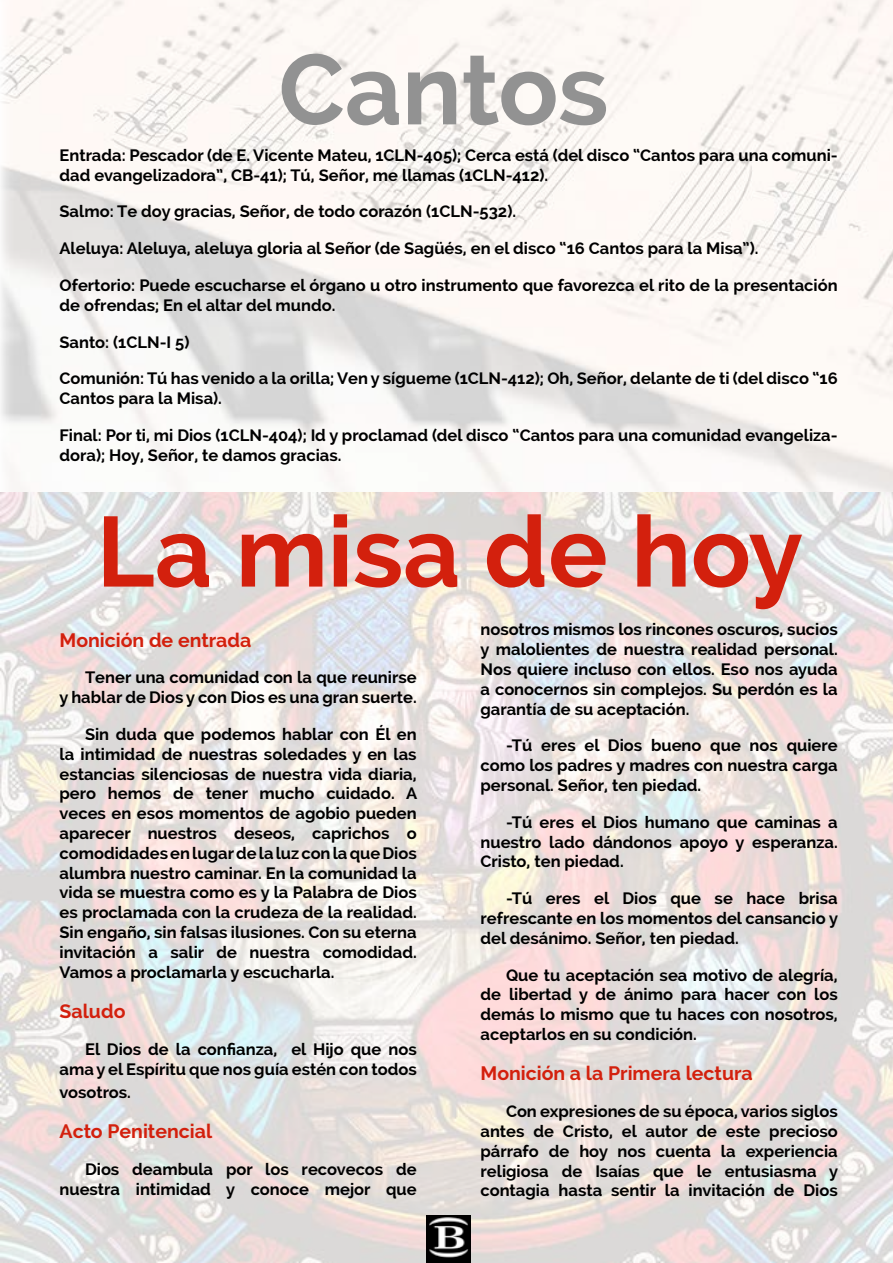
<style>
.page{position:relative;width:893px;height:1263px;background:#fff}
.page>*{position:absolute;margin:0;border:0;box-sizing:border-box;transform-origin:0 0}
.t1{font:700 99px "Raleway";color:#d3200d}
.t2{font:700 99px "Raleway";color:#929292}
.t3{font:700 19.5px "Raleway";color:#d3200d}
.t4{font:700 16.5px/19.8px "Raleway";color:#000;text-align:justify}
</style>
<div class="page">
<img style="left:0;top:0;width:893px;height:493px">
<img style="left:0;top:493px;width:893px;height:770px">
<img style="left:427px;top:1216px;width:44px;height:47px">
<h1 class="t2" style="left:279px;top:33px;width:331px">Cantos</h1>
<p class="t4" style="left:60px;top:145px;width:780px">Entrada: Pescador (de E. Vicente Mateu, 1CLN-405); Cerca está (del disco “Cantos para una comuni&shy;dad evangelizadora”, CB-41); Tú, Señor, me llamas (1CLN-412).</p>
<p class="t4" style="left:60px;top:202px;width:458px">Salmo: Te doy gracias, Señor, de todo corazón (1CLN-532).</p>
<p class="t4" style="left:60px;top:239px;width:701px">Aleluya: Aleluya, aleluya gloria al Señor (de Sagüés, en el disco “16 Cantos para la Misa”).</p>
<p class="t4" style="left:60px;top:275px;width:780px">Ofertorio: Puede escucharse el órgano u otro instrumento que favorezca el rito de la presentación de ofrendas; En el altar del mundo.</p>
<p class="t4" style="left:60px;top:332px;width:131px">Santo: (1CLN-I 5)</p>
<p class="t4" style="left:60px;top:369px;width:780px">Comunión: Tú has venido a la orilla; Ven y sígueme (1CLN-412); Oh, Señor, delante de ti (del disco “16<br>Cantos para la Misa).</p>
<p class="t4" style="left:60px;top:425px;width:780px">Final: Por ti, mi Dios (1CLN-404); Id y proclamad (del disco “Cantos para una comunidad evangeliza&shy;dora); Hoy, Señor, te damos gracias.</p>
<h1 class="t1" style="left:97px;top:495px;width:708px">La misa de hoy</h1>
<p class="t3" style="left:60px;top:628px;width:193px">Monición de entrada</p>
<p class="t4" style="left:60px;top:668px;width:359px;text-align:right">Tener una comunidad con la que reunirse<br>y hablar de Dios y con Dios es una gran suerte.</p>
<p class="t4" style="left:60px;top:724px;width:359px;text-indent:26px">Sin duda que podemos hablar con Él en la intimidad de nuestras soledades y en las estancias silenciosas de nuestra vida diaria, pero hemos de tener mucho cuidado. A veces en esos momentos de agobio pueden aparecer nuestros deseos, caprichos o comodidades en lugar de la luz con la que Dios alumbra nuestro caminar. En la comunidad la vida se muestra como es y la Palabra de Dios es proclamada con la crudeza de la realidad.<br>Sin engaño, sin falsas ilusiones. Con su eterna invitación a salir de nuestra comodidad.<br>Vamos a proclamarla y escucharla.</p>
<p class="t3" style="left:60px;top:1000px;width:67px">Saludo</p>
<p class="t4" style="left:60px;top:1039px;width:359px;text-align:right">El Dios de la confianza, el Hijo que nos ama y el Espíritu que nos guía estén con todos</p>
<p class="t4" style="left:60px;top:1082px;width:73px">vosotros.</p>
<p class="t3" style="left:60px;top:1120px;width:154px">Acto Penitencial</p>
<p class="t4" style="left:60px;top:1159px;width:359px;text-align:right">Dios deambula por los recovecos de nuestra intimidad y conoce mejor que</p>
<p class="t4" style="left:480px;top:620px;width:359px">nosotros mismos los rincones oscuros, sucios y malolientes de nuestra realidad personal.<br>Nos quiere incluso con ellos. Eso nos ayuda a conocernos sin complejos. Su perdón es la garantía de su aceptación.</p>
<p class="t4" style="left:480px;top:736px;width:359px;text-indent:26px">-Tú eres el Dios bueno que nos quiere como los padres y madres con nuestra carga personal. Señor, ten piedad.</p>
<p class="t4" style="left:480px;top:812px;width:359px;text-indent:26px">-Tú eres el Dios humano que caminas a nuestro lado dándonos apoyo y esperanza.<br>Cristo, ten piedad.</p>
<p class="t4" style="left:480px;top:888px;width:359px;text-indent:26px">-Tú eres el Dios que se hace brisa refrescante en los momentos del cansancio y del desánimo. Señor, ten piedad.</p>
<p class="t4" style="left:480px;top:965px;width:359px;text-indent:26px">Que tu aceptación sea motivo de alegría, de libertad y de ánimo para hacer con los demás lo mismo que tu haces con nosotros, aceptarlos en su condición.</p>
<p class="t3" style="left:480px;top:1062px;width:274px">Monición a la Primera lectura</p>
<p class="t4" style="left:480px;top:1101px;width:359px;text-indent:26px">Con expresiones de su época, varios siglos antes de Cristo, el autor de este precioso párrafo de hoy nos cuenta la experiencia religiosa de Isaías que le entusiasma y contagia hasta sentir la invitación de Dios</p>
</div>
